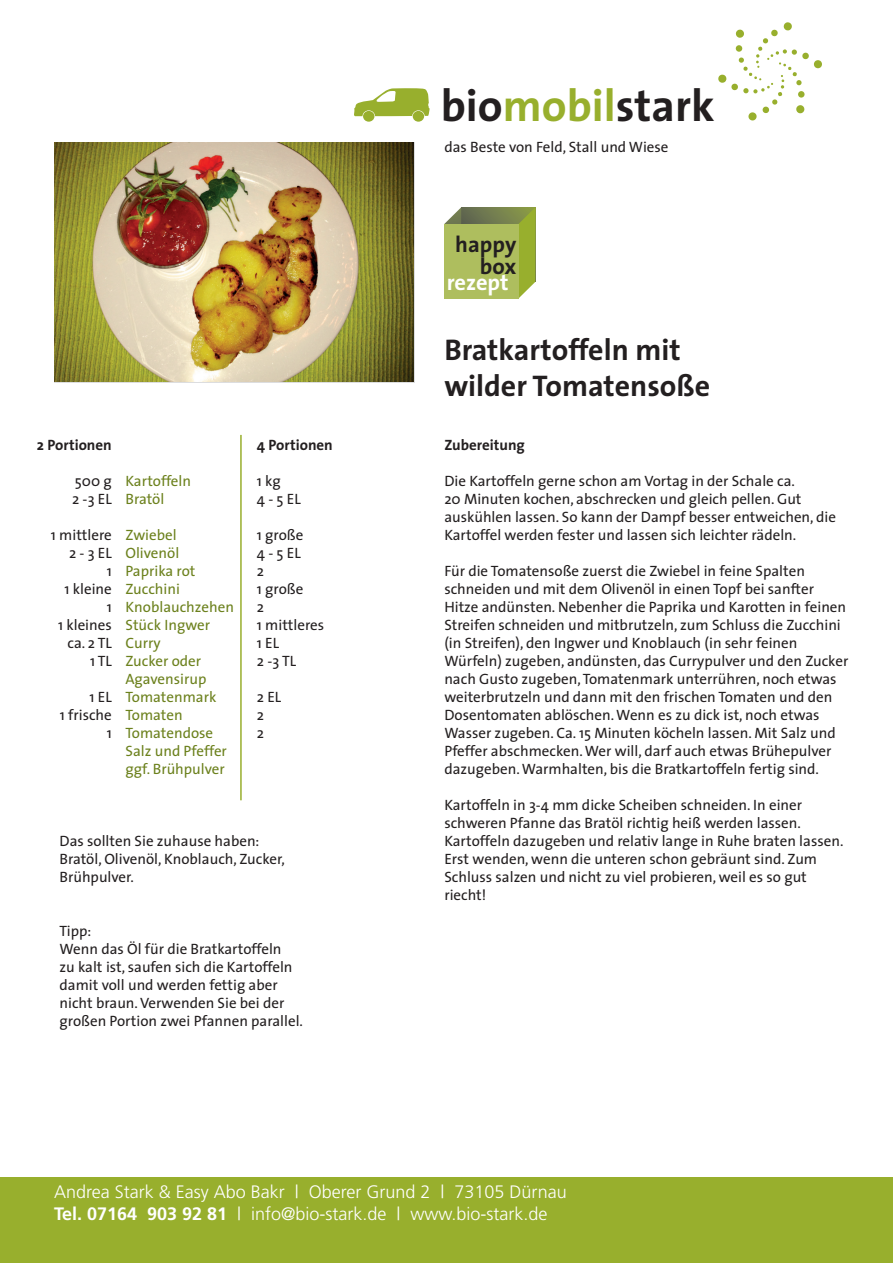
<style>
.page{position:relative;width:893px;height:1263px;background:#fff}
.page>*{position:absolute;margin:0;border:0;box-sizing:border-box;transform-origin:0 0}
.t1{font:700 45px "The Sans";color:#231f20}
.t2{font:700 30px/36px "The Sans";color:#231f20}
.t3{font:700 22.5px/21.6px "The Sans";color:#231f20;text-align:right}
.t4{font:700 22.5px "The Sans";letter-spacing:-.005em;color:#fff}
.t5{font:300 18px/21.6px "Frutiger";color:#fff}
.t6{font:15px/18px "The Sans";color:#231f20}
.t7{font:15px/18px "The Sans";color:#6c811d}
.t8{font:700 15px "The Sans";color:#231f20}
.s1{color:#98af2d}
.s2{font-weight:700}
</style>
<div class="page">
<img style="left:54px;top:142px;width:360px;height:240px">
<svg style="left:354px;top:88px;width:76px;height:28px"></svg>
<svg style="left:362px;top:110px;width:13px;height:12px"></svg>
<svg style="left:412px;top:110px;width:13px;height:12px"></svg>
<div style="left:413px;top:111px;width:11px;height:11px;background:#98af2d;border-radius:50%"></div>
<div style="left:363px;top:111px;width:11px;height:11px;background:#98af2d;border-radius:50%"></div>
<svg style="left:718px;top:22px;width:104px;height:99px"></svg>
<div style="left:0;top:1178px;width:893px;height:85px;background:#98af2d"></div>
<svg style="left:461px;top:207px;width:57px;height:17px"></svg>
<svg style="left:444px;top:207px;width:17px;height:17px"></svg>
<svg style="left:518px;top:207px;width:17px;height:91px;background:#9fb343"></svg>
<div style="left:444px;top:224px;width:74px;height:74px;background:#aebe5e"></div>
<hr style="left:240px;top:435px;width:2px;height:365px;background:#98af2d">
<h1 class="t1" style="left:441px;top:68px;width:275px">bio<span class="s1">mobil</span>stark</h1>
<p class="t6" style="left:444px;top:137px;width:226px">das Beste von Feld, Stall und Wiese</p>
<h3 class="t3" style="left:455px;top:233px;width:62px">happy box</h3>
<h3 class="t4" style="left:447px;top:263px;width:63px">rezept</h3>
<p class="t8" style="left:37px;top:432px;width:76px">2 Portionen</p>
<p class="t6" style="left:72px;top:471px;width:41px">500 g<br>2 -3 EL</p>
<p class="t6" style="left:51px;top:525px;width:62px;text-align:right">1 mittlere<br>2 - 3 EL<br>1<br>1 kleine<br>1<br>1 kleines ca. 2 TL<br>1 TL</p>
<p class="t6" style="left:60px;top:687px;width:53px;text-align:right">1 EL<br>1 frische<br>1</p>
<p class="t7" style="left:126px;top:471px;width:67px">Kartoffeln<br>Bratöl</p>
<p class="t7" style="left:126px;top:525px;width:110px">Zwiebel<br>Olivenöl<br>Paprika rot<br>Zucchini<br>Knoblauchzehen<br>Stück Ingwer<br>Curry<br>Zucker oder<br>Agavensirup<br>Tomatenmark<br>Tomaten<br>Tomatendose<br>Salz und Pfeffer ggf. Brühpulver</p>
<p class="t8" style="left:257px;top:432px;width:77px">4 Portionen</p>
<p class="t6" style="left:257px;top:471px;width:45px">1 kg<br>4 - 5 EL</p>
<p class="t6" style="left:257px;top:525px;width:69px">1 große<br>4 - 5 EL<br>2<br>1 große<br>2<br>1 mittleres<br>1 EL<br>2 -3 TL</p>
<p class="t6" style="left:257px;top:687px;width:26px">2 EL<br>2<br>2</p>
<p class="t6" style="left:60px;top:831px;width:227px">Das sollten Sie zuhause haben:<br>Bratöl, Olivenöl, Knoblauch, Zucker,<br>Brühpulver.</p>
<p class="t6" style="left:60px;top:921px;width:245px">Tipp:<br>Wenn das Öl für die Bratkartoffeln<br>zu kalt ist, saufen sich die Kartoffeln damit voll und werden fettig aber nicht braun. Verwenden Sie bei der großen Portion zwei Pfannen parallel.</p>
<h2 class="t2" style="left:444px;top:331px;width:267px">Bratkartoffeln mit wilder Tomatensoße</h2>
<p class="t8" style="left:444px;top:432px;width:82px">Zubereitung</p>
<p class="t6" style="left:444px;top:471px;width:393px">Die Kartoffeln gerne schon am Vortag in der Schale ca.<br>20 Minuten kochen, abschrecken und gleich pellen. Gut auskühlen lassen. So kann der Dampf besser entweichen, die Kartoffel werden fester und lassen sich leichter rädeln.</p>
<p class="t6" style="left:444px;top:561px;width:405px">Für die Tomatensoße zuerst die Zwiebel in feine Spalten schneiden und mit dem Olivenöl in einen Topf bei sanfter Hitze andünsten. Nebenher die Paprika und Karotten in feinen Streifen schneiden und mitbrutzeln, zum Schluss die Zucchini (in Streifen), den Ingwer und Knoblauch (in sehr feinen Würfeln) zugeben, andünsten, das Currypulver und den Zucker nach Gusto zugeben, Tomatenmark unterrühren, noch etwas weiterbrutzeln und dann mit den frischen Tomaten und den Dosentomaten ablöschen. Wenn es zu dick ist, noch etwas Wasser zugeben. Ca. 15 Minuten köcheln lassen. Mit Salz und Pfeffer abschmecken. Wer will, darf auch etwas Brühepulver dazugeben. Warmhalten, bis die Bratkartoffeln fertig sind.</p>
<p class="t6" style="left:444px;top:795px;width:401px">Kartoffeln in 3-4 mm dicke Scheiben schneiden. In einer schweren Pfanne das Bratöl richtig heiß werden lassen.<br>Kartoffeln dazugeben und relativ lange in Ruhe braten lassen.<br>Erst wenden, wenn die unteren schon gebräunt sind. Zum Schluss salzen und nicht zu viel probieren, weil es so gut riecht!</p>
<p class="t5" style="left:54px;top:1181px;width:514px">Andrea Stark &amp; Easy Abo Bakr | Oberer Grund 2 | 73105 Dürnau<br><span class="s2">Tel. 07164 903 92 81</span> | info@bio-stark.de | www.bio-stark.de</p>
</div>
